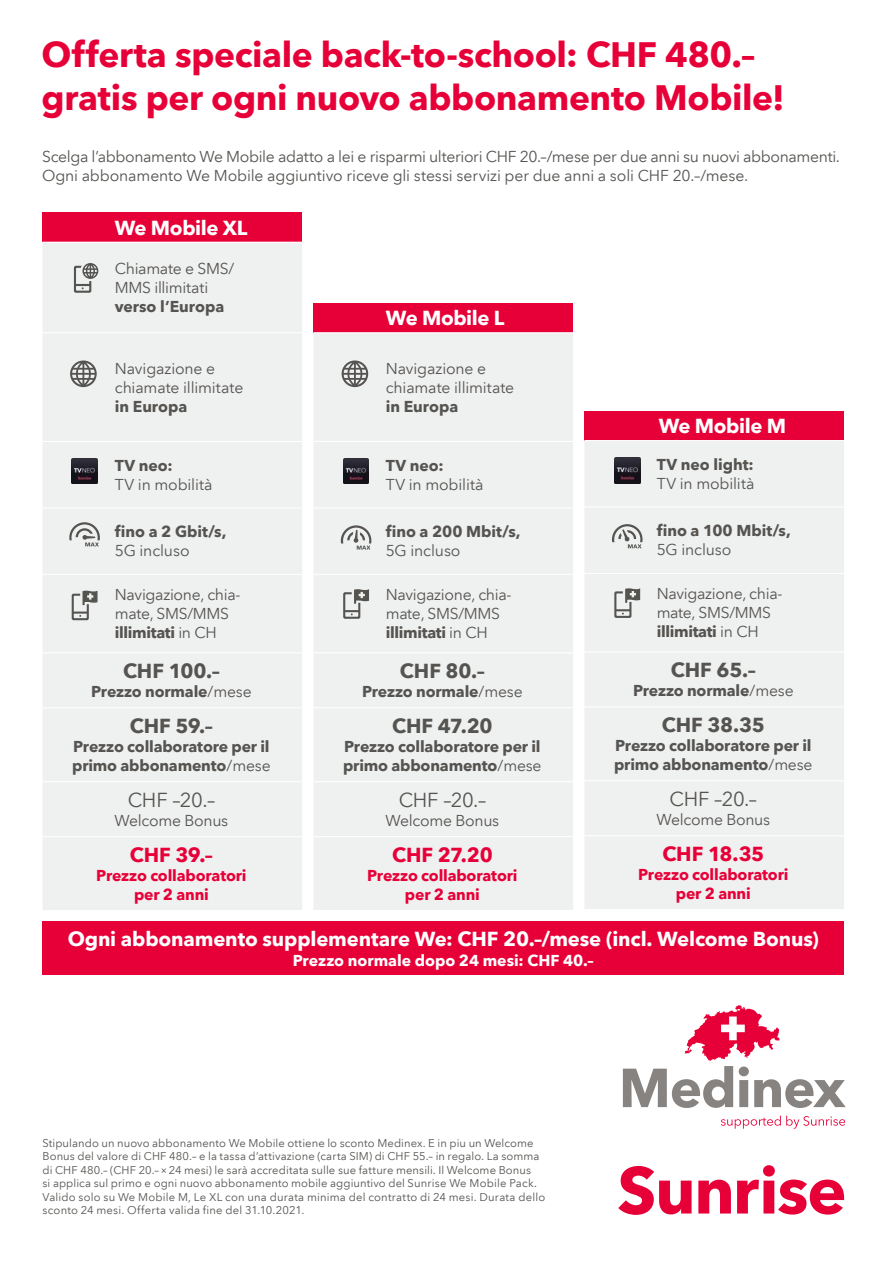
<style>
.page{position:relative;width:893px;height:1263px;background:#fff}
.page>*{position:absolute;margin:0;border:0;box-sizing:border-box;transform-origin:0 0}
.t1{font:700 35.25px/42.3px "Avenir Next LT Pro";letter-spacing:-.01em;color:#e70038}
.t2{font:700 20.25px "Avenir Next LT Pro";letter-spacing:-.01em;color:#fff}
.t3{font:700 20.25px "Avenir Next LT Pro";letter-spacing:-.005em;color:#555451}
.t4{font:20.25px "Avenir Next LT Pro";letter-spacing:-.015em;color:#555451}
.t5{font:700 20.25px "Avenir Next LT Pro";letter-spacing:-.005em;color:#e70038}
.t6{font:15.75px/18.9px "Avenir Next LT Pro";letter-spacing:-.015em;color:#555451}
.t7{font:700 15.75px/18.9px "Avenir Next LT Pro";letter-spacing:-.01em;color:#555451}
.t8{font:700 15.75px/18.9px "Avenir Next LT Pro";letter-spacing:-.01em;color:#e70038;text-align:center}
.t9{font:700 15.75px "Avenir Next LT Pro";color:#fff}
.t10{font:11.25px/13.5px "Avenir Next LT Pro";letter-spacing:.01em;color:#555451}
.s1{font-weight:700}
.s2{font-weight:400}
</style>
<div class="page">
<svg style="left:618px;top:1165px;width:226px;height:50px"></svg>
<div style="left:43px;top:922px;width:801px;height:53px;background:#e70038"></div>
<div style="left:43px;top:213px;width:259px;height:29px;background:#e70038"></div>
<div style="left:43px;top:243px;width:259px;height:667px;background:#eff0f0"></div>
<hr style="left:43px;top:652px;width:259px;height:1px;background:#fff">
<hr style="left:43px;top:441px;width:259px;height:1px;background:#fff">
<hr style="left:43px;top:707px;width:259px;height:1px;background:#fff">
<hr style="left:43px;top:781px;width:259px;height:1px;background:#fff">
<hr style="left:43px;top:836px;width:259px;height:1px;background:#fff">
<hr style="left:43px;top:332px;width:259px;height:1px;background:#fff">
<hr style="left:43px;top:507px;width:259px;height:1px;background:#fff">
<hr style="left:43px;top:574px;width:259px;height:1px;background:#fff">
<img style="left:72px;top:458px;width:25px;height:26px">
<svg style="left:70px;top:360px;width:27px;height:27px"></svg>
<svg style="left:74px;top:263px;width:24px;height:30px"></svg>
<svg style="left:69px;top:522px;width:31px;height:24px"></svg>
<svg style="left:72px;top:591px;width:26px;height:29px"></svg>
<div style="left:313px;top:303px;width:260px;height:30px;background:#e70038"></div>
<div style="left:314px;top:333px;width:259px;height:577px;background:#eff0f0"></div>
<hr style="left:313px;top:652px;width:260px;height:1px;background:#fff">
<hr style="left:313px;top:441px;width:260px;height:1px;background:#fff">
<hr style="left:313px;top:332px;width:260px;height:1px;background:#fff">
<hr style="left:313px;top:507px;width:260px;height:1px;background:#fff">
<hr style="left:313px;top:574px;width:260px;height:1px;background:#fff">
<hr style="left:313px;top:707px;width:260px;height:1px;background:#fff">
<hr style="left:313px;top:781px;width:260px;height:1px;background:#fff">
<hr style="left:313px;top:836px;width:260px;height:1px;background:#fff">
<img style="left:343px;top:458px;width:26px;height:26px">
<svg style="left:342px;top:360px;width:26px;height:27px"></svg>
<svg style="left:341px;top:525px;width:30px;height:25px"></svg>
<svg style="left:343px;top:589px;width:26px;height:30px"></svg>
<div style="left:584px;top:411px;width:260px;height:30px;background:#e70038"></div>
<div style="left:585px;top:441px;width:259px;height:468px;background:#eff0f0"></div>
<hr style="left:584px;top:651px;width:260px;height:1px;background:#fff">
<hr style="left:584px;top:440px;width:260px;height:1px;background:#fff">
<hr style="left:584px;top:506px;width:260px;height:1px;background:#fff">
<hr style="left:584px;top:573px;width:260px;height:1px;background:#fff">
<hr style="left:584px;top:706px;width:260px;height:1px;background:#fff">
<hr style="left:584px;top:780px;width:260px;height:1px;background:#fff">
<hr style="left:584px;top:835px;width:260px;height:1px;background:#fff">
<img style="left:614px;top:457px;width:26px;height:26px">
<svg style="left:612px;top:524px;width:31px;height:24px"></svg>
<svg style="left:614px;top:588px;width:26px;height:30px"></svg>
<svg style="left:623px;top:1005px;width:223px;height:103px"></svg>
<svg style="left:721px;top:1116px;width:124px;height:13px"></svg>
<h1 class="t1" style="left:42px;top:34px;width:745px">Offerta speciale back-to-school: CHF 480.– gratis per ogni nuovo abbonamento Mobile!</h1>
<p class="t6" style="left:42px;top:147px;width:799px">Scelga l’abbonamento We Mobile adatto a lei e risparmi ulteriori CHF 20.–/mese per due anni su nuovi abbonamenti.<br>Ogni abbonamento We Mobile aggiuntivo riceve gli stessi servizi per due anni a soli CHF 20.–/mese.</p>
<p class="t2" style="left:115px;top:215px;width:134px">We Mobile XL</p>
<p class="t6" style="left:115px;top:259px;width:121px">Chiamate e SMS/<br>MMS illimitati</p>
<p class="t7" style="left:115px;top:297px;width:111px">verso l’Europa</p>
<p class="t6" style="left:115px;top:359px;width:130px">Navigazione e chiamate illimitate</p>
<p class="t7" style="left:115px;top:396px;width:74px">in Europa</p>
<p class="t7" style="left:115px;top:456px;width:59px">TV neo:</p>
<p class="t6" style="left:115px;top:475px;width:99px">TV in mobilità</p>
<p class="t7" style="left:115px;top:522px;width:113px">fino a 2 Gbit/s,</p>
<p class="t6" style="left:115px;top:541px;width:76px">5G incluso</p>
<p class="t6" style="left:115px;top:585px;width:127px">Navigazione, chia&shy;mate, SMS/MMS <span class="s1">illimitati</span> in CH</p>
<p class="t3" style="left:123px;top:658px;width:98px">CHF 100.–</p>
<p class="t7" style="left:91px;top:682px;width:162px">Prezzo normale<span class="s2">/mese</span></p>
<p class="t3" style="left:130px;top:713px;width:84px">CHF 59.–</p>
<p class="t7" style="left:72px;top:737px;width:200px">Prezzo collaboratore per il primo abbonamento<span class="s2">/mese</span></p>
<p class="t4" style="left:128px;top:788px;width:89px">CHF –20.–</p>
<p class="t6" style="left:115px;top:811px;width:115px">Welcome Bonus</p>
<p class="t5" style="left:130px;top:842px;width:85px">CHF 39.–</p>
<p class="t8" style="left:96px;top:866px;width:152px">Prezzo collaboratori per 2 anni</p>
<p class="t2" style="left:386px;top:306px;width:120px">We Mobile L</p>
<p class="t6" style="left:386px;top:359px;width:130px">Navigazione e chiamate illimitate</p>
<p class="t7" style="left:386px;top:396px;width:74px">in Europa</p>
<p class="t7" style="left:386px;top:456px;width:59px">TV neo:</p>
<p class="t6" style="left:386px;top:475px;width:99px">TV in mobilità</p>
<p class="t7" style="left:386px;top:522px;width:136px">fino a 200 Mbit/s,</p>
<p class="t6" style="left:386px;top:541px;width:76px">5G incluso</p>
<p class="t6" style="left:386px;top:585px;width:127px">Navigazione, chia&shy;mate, SMS/MMS <span class="s1">illimitati</span> in CH</p>
<p class="t3" style="left:400px;top:658px;width:86px">CHF 80.–</p>
<p class="t7" style="left:362px;top:682px;width:162px">Prezzo normale<span class="s2">/mese</span></p>
<p class="t3" style="left:392px;top:713px;width:102px">CHF 47.20</p>
<p class="t7" style="left:343px;top:737px;width:200px">Prezzo collaboratore per il primo abbonamento<span class="s2">/mese</span></p>
<p class="t4" style="left:399px;top:788px;width:89px">CHF –20.–</p>
<p class="t6" style="left:386px;top:811px;width:115px">Welcome Bonus</p>
<p class="t5" style="left:392px;top:842px;width:102px">CHF 27.20</p>
<p class="t8" style="left:367px;top:866px;width:152px">Prezzo collaboratori per 2 anni</p>
<p class="t2" style="left:659px;top:413px;width:129px">We Mobile M</p>
<p class="t7" style="left:657px;top:455px;width:99px">TV neo light:</p>
<p class="t6" style="left:657px;top:474px;width:99px">TV in mobilità</p>
<p class="t7" style="left:657px;top:521px;width:136px">fino a 100 Mbit/s,</p>
<p class="t6" style="left:657px;top:540px;width:76px">5G incluso</p>
<p class="t6" style="left:657px;top:584px;width:127px">Navigazione, chia&shy;mate, SMS/MMS <span class="s1">illimitati</span> in CH</p>
<p class="t3" style="left:671px;top:658px;width:86px">CHF 65.–</p>
<p class="t7" style="left:633px;top:681px;width:162px">Prezzo normale<span class="s2">/mese</span></p>
<p class="t3" style="left:662px;top:713px;width:105px">CHF 38.35</p>
<p class="t7" style="left:614px;top:736px;width:200px">Prezzo collaboratore per il primo abbonamento<span class="s2">/mese</span></p>
<p class="t4" style="left:670px;top:787px;width:89px">CHF –20.–</p>
<p class="t6" style="left:656px;top:810px;width:115px">Welcome Bonus</p>
<p class="t5" style="left:662px;top:841px;width:103px">CHF 18.35</p>
<p class="t8" style="left:638px;top:865px;width:152px">Prezzo collaboratori per 2 anni</p>
<p class="t2" style="left:68px;top:927px;width:752px">Ogni abbonamento supplementare We: CHF 20.–/mese (incl. Welcome Bonus)</p>
<p class="t9" style="left:293px;top:950px;width:303px">Prezzo normale dopo 24 mesi: CHF 40.–</p>
<p class="t10" style="left:43px;top:1136px;width:504px">Stipulando un nuovo abbonamento We Mobile ottiene lo sconto Medinex. E in piu un Welcome Bonus del valore di CHF 480.– e la tassa d’attivazione (carta SIM) di CHF 55.– in regalo. La somma di CHF 480.– (CHF 20.–×24 mesi) le sarà accreditata sulle sue fatture mensili. Il Welcome Bonus<br>si applica sul primo e ogni nuovo abbonamento mobile aggiuntivo del Sunrise We Mobile Pack.<br>Valido solo su We Mobile M, Le XL con una durata minima del contratto di 24 mesi. Durata dello sconto 24 mesi. Offerta valida fine del 31.10.2021.</p>
</div>
